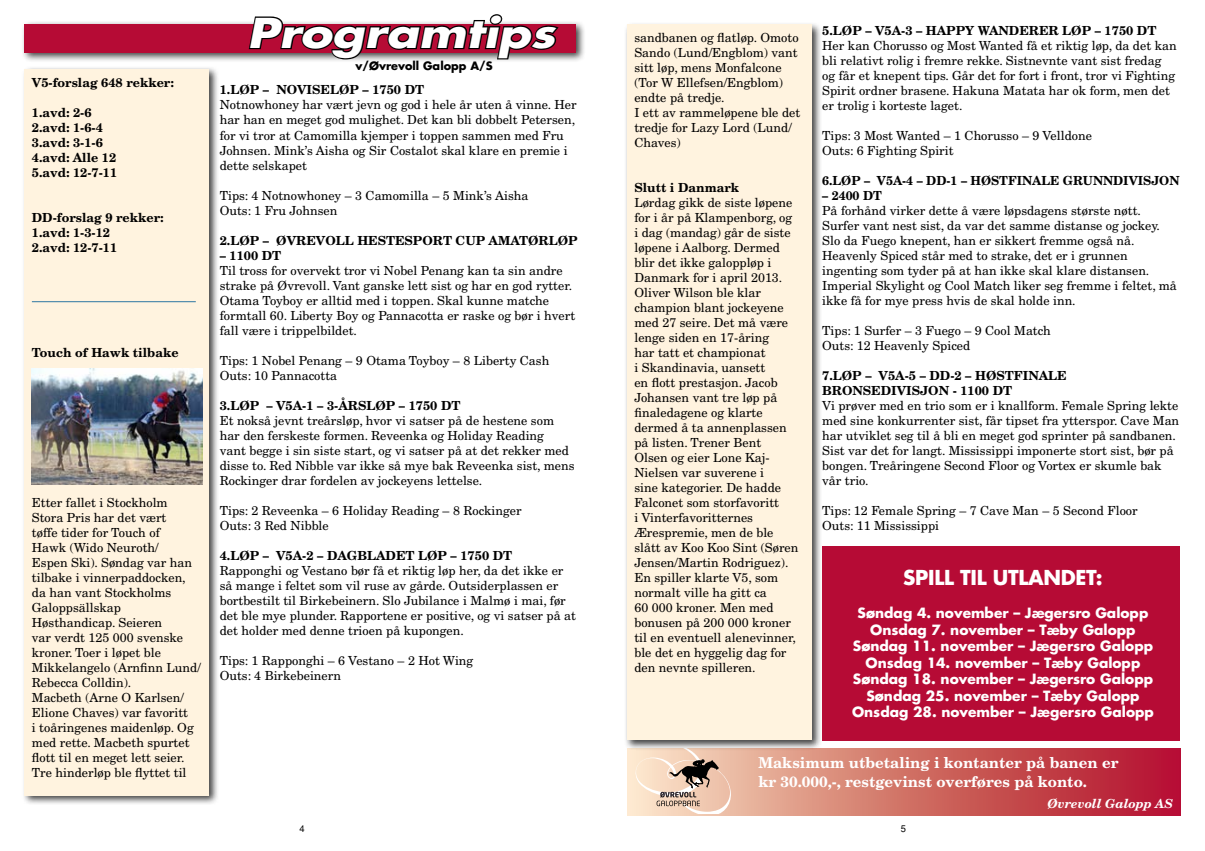
<style>
.page{position:relative;width:1205px;height:851px;background:#fff}
.page>*{position:absolute;margin:0;border:0;box-sizing:border-box;transform-origin:0 0}
.t1{font:italic 700 40px "Futura";color:#fff;scale:1.2 1}
.t2{font:700 20px "Futura";letter-spacing:-.015em;color:#fff}
.t3{font:700 15px/18.8px "New Century Schlbk";color:#fff}
.t4{font:700 13.75px/16.5px "Futura";color:#fff;text-align:center}
.t5{font:12.5px/15px "New Century Schlbk";color:#000}
.t6{font:700 12.5px/15px "New Century Schlbk";color:#000}
.t7{font:italic 700 12.5px "New Century Schlbk";color:#fff}
.t8{font:700 11.25px "Futura";color:#000}
.t9{font:9.38px "Helvetica";color:#000}
</style>
<div class="page">
<svg style="left:627px;top:748px;width:553px;height:67px;background:#cb5e5d"></svg>
<svg style="left:634px;top:765px;width:98px;height:48px;background:#d5baa7"></svg>
<div style="left:21px;top:21px;width:571px;height:48px;background:#000;opacity:.75"></div>
<div style="left:24px;top:24px;width:551px;height:28px;background:#b60b35"></div>
<svg style="left:247px;top:14px;width:313px;height:47px"></svg>
<div style="left:21px;top:66px;width:204px;height:754px;background:#000;opacity:.75"></div>
<div style="left:25px;top:69px;width:184px;height:726px;background:#fff3df"></div>
<hr style="left:32px;top:301px;width:164px;height:1px;background:#2c76a2">
<div style="left:624px;top:21px;width:203px;height:744px;background:#000;opacity:.75"></div>
<div style="left:627px;top:25px;width:184px;height:714px;background:#fff3df"></div>
<img style="left:32px;top:368px;width:170px;height:117px">
<div style="left:822px;top:546px;width:358px;height:194px;background:#b60b35"></div>
<p class="t6" style="left:32px;top:74px;width:143px">V5-forslag 648 rekker:</p>
<p class="t6" style="left:32px;top:104px;width:87px">1.avd: 2-6<br>2.avd: 1-6-4<br>3.avd: 3-1-6<br>4.avd: Alle 12<br>5.avd: 12-7-11</p>
<p class="t6" style="left:32px;top:209px;width:133px">DD-forslag 9 rekker:<br>1.avd: 1-3-12<br>2.avd: 12-7-11</p>
<p class="t6" style="left:32px;top:344px;width:148px">Touch of Hawk tilbake</p>
<p class="t5" style="left:32px;top:494px;width:170px">Etter fallet i Stockholm<br>Stora Pris har det vært<br>tøffe tider for Touch of<br>Hawk (Wido Neuroth/<br>Espen Ski). Søndag var han tilbake i vinnerpaddocken, da han vant Stockholms<br>Galoppsällskap<br>Høsthandicap. Seieren<br>var verdt 125 000 svenske kroner. Toer i løpet ble<br>Mikkelangelo (Arnfinn Lund/<br>Rebecca Colldin).<br>Macbeth (Arne O Karlsen/<br>Elione Chaves) var favoritt<br>i toåringenes maidenløp. Og med rette. Macbeth spurtet flott til en meget lett seier.<br>Tre hinderløp ble flyttet til</p>
<h1 class="t1" style="left:247px;top:6px;width:258px">Programtips</h1>
<p class="t8" style="left:356px;top:58px;width:139px">v/Øvrevoll Galopp A/S</p>
<p class="t6" style="left:220px;top:82px;width:206px">1.LØP – NOVISELØP – 1750 DT</p>
<p class="t5" style="left:220px;top:97px;width:358px">Notnowhoney har vært jevn og god i hele år uten å vinne. Her har han en meget god mulighet. Det kan bli dobbelt Petersen, for vi tror at Camomilla kjemper i toppen sammen med Fru Johnsen. Mink’s Aisha og Sir Costalot skal klare en premie i dette selskapet</p>
<p class="t5" style="left:220px;top:187px;width:310px">Tips: 4 Notnowhoney – 3 Camomilla – 5 Mink’s Aisha<br>Outs: 1 Fru Johnsen</p>
<p class="t6" style="left:220px;top:232px;width:359px">2.LØP – ØVREVOLL HESTESPORT CUP AMATØRLØP</p>
<p class="t6" style="left:220px;top:247px;width:63px">– 1100 DT</p>
<p class="t5" style="left:220px;top:262px;width:357px">Til tross for overvekt tror vi Nobel Penang kan ta sin andre strake på Øvrevoll. Vant ganske lett sist og har en god rytter.<br>Otama Toyboy er alltid med i toppen. Skal kunne matche formtall 60. Liberty Boy og Pannacotta er raske og bør i hvert fall være i trippelbildet.</p>
<p class="t5" style="left:220px;top:352px;width:331px">Tips: 1 Nobel Penang – 9 Otama Toyboy – 8 Liberty Cash<br>Outs: 10 Pannacotta</p>
<p class="t6" style="left:220px;top:397px;width:242px">3.LØP – V5A-1 – 3-ÅRSLØP – 1750 DT</p>
<p class="t5" style="left:220px;top:412px;width:356px">Et nokså jevnt treårsløp, hvor vi satser på de hestene som har den ferskeste formen. Reveenka og Holiday Reading<br>vant begge i sin siste start, og vi satser på at det rekker med disse to. Red Nibble var ikke så mye bak Reveenka sist, mens Rockinger drar fordelen av jockeyens lettelse.</p>
<p class="t5" style="left:220px;top:502px;width:303px">Tips: 2 Reveenka – 6 Holiday Reading – 8 Rockinger<br>Outs: 3 Red Nibble</p>
<p class="t6" style="left:220px;top:547px;width:294px">4.LØP – V5A-2 – DAGBLADET LØP – 1750 DT</p>
<p class="t5" style="left:220px;top:562px;width:358px">Rapponghi og Vestano bør få et riktig løp her, da det ikke er så mange i feltet som vil ruse av gårde. Outsiderplassen er bortbestilt til Birkebeinern. Slo Jubilance i Malmø i mai, før det ble mye plunder. Rapportene er positive, og vi satser på at det holder med denne trioen på kupongen.</p>
<p class="t5" style="left:220px;top:652px;width:255px">Tips: 1 Rapponghi – 6 Vestano – 2 Hot Wing<br>Outs: 4 Birkebeinern</p>
<p class="t5" style="left:634px;top:29px;width:167px">sandbanen og flatløp. Omoto<br>Sando (Lund/Engblom) vant sitt løp, mens Monfalcone (Tor W Ellefsen/Engblom) endte på tredje.<br>I ett av rammeløpene ble det tredje for Lazy Lord (Lund/<br>Chaves)</p>
<p class="t6" style="left:634px;top:179px;width:106px">Slutt i Danmark</p>
<p class="t5" style="left:634px;top:194px;width:166px">Lørdag gikk de siste løpene for i år på Klampenborg, og i dag (mandag) går de siste løpene i Aalborg. Dermed blir det ikke galoppløp i<br>Danmark for i april 2013.<br>Oliver Wilson ble klar champion blant jockeyene med 27 seire. Det må være lenge siden en 17-åring<br>har tatt et championat<br>i Skandinavia, uansett<br>en flott prestasjon. Jacob<br>Johansen vant tre løp på finaledagene og klarte dermed å ta annenplassen på listen. Trener Bent<br>Olsen og eier Lone Kaj-<br>Nielsen var suverene i<br>sine kategorier. De hadde<br>Falconet som storfavoritt<br>i Vinterfavoritternes<br>Ærespremie, men de ble slått av Koo Koo Sint (Søren<br>Jensen/Martin Rodriguez).<br>En spiller klarte V5, som normalt ville ha gitt ca<br>60 000 kroner. Men med bonusen på 200 000 kroner til en eventuell alenevinner, ble det en hyggelig dag for den nevnte spilleren.</p>
<p class="t6" style="left:822px;top:23px;width:336px">5.LØP – V5A-3 – HAPPY WANDERER LØP – 1750 DT</p>
<p class="t5" style="left:822px;top:38px;width:356px">Her kan Chorusso og Most Wanted få et riktig løp, da det kan bli relativt rolig i fremre rekke. Sistnevnte vant sist fredag og får et knepent tips. Går det for fort i front, tror vi Fighting Spirit ordner brasene. Hakuna Matata har ok form, men det er trolig i korteste laget.</p>
<p class="t5" style="left:822px;top:128px;width:271px">Tips: 3 Most Wanted – 1 Chorusso – 9 Velldone<br>Outs: 6 Fighting Spirit</p>
<p class="t6" style="left:822px;top:173px;width:359px">6.LØP – V5A-4 – DD-1 – HØSTFINALE GRUNNDIVISJON</p>
<p class="t6" style="left:822px;top:188px;width:61px">– 2400 DT</p>
<p class="t5" style="left:822px;top:203px;width:356px">På forhånd virker dette å være løpsdagens største nøtt.<br>Surfer vant nest sist, da var det samme distanse og jockey.<br>Slo da Fuego knepent, han er sikkert fremme også nå.<br>Heavenly Spiced står med to strake, det er i grunnen ingenting som tyder på at han ikke skal klare distansen.<br>Imperial Skylight og Cool Match liker seg fremme i feltet, må ikke få for mye press hvis de skal holde inn.</p>
<p class="t5" style="left:822px;top:323px;width:230px">Tips: 1 Surfer – 3 Fuego – 9 Cool Match<br>Outs: 12 Heavenly Spiced</p>
<p class="t6" style="left:822px;top:368px;width:246px">7.LØP – V5A-5 – DD-2 – HØSTFINALE<br>BRONSEDIVISJON - 1100 DT</p>
<p class="t5" style="left:822px;top:398px;width:358px">Vi prøver med en trio som er i knallform. Female Spring lekte med sine konkurrenter sist, får tipset fra ytterspor. Cave Man har utviklet seg til å bli en meget god sprinter på sandbanen.<br>Sist var det for langt. Mississippi imponerte stort sist, bør på bongen. Treåringene Second Floor og Vortex er skumle bak vår trio.</p>
<p class="t5" style="left:822px;top:503px;width:317px">Tips: 12 Female Spring – 7 Cave Man – 5 Second Floor<br>Outs: 11 Mississippi</p>
<h2 class="t2" style="left:903px;top:564px;width:201px">Spill til UTLANDET:</h2>
<p class="t4" style="left:852px;top:604px;width:303px">Søndag 4. november – Jægersro Galopp Onsdag 7. november – Tæby Galopp Søndag 11. november – Jægersro Galopp Onsdag 14. november – Tæby Galopp Søndag 18. november – Jægersro Galopp Søndag 25. november – Tæby Galopp Onsdag 28. november – Jægersro Galopp</p>
<p class="t3" style="left:758px;top:752px;width:361px">Maksimum utbetaling i kontanter på banen er kr 30.000,-, restgevinst overføres på konto.</p>
<p class="t7" style="left:1047px;top:795px;width:127px">Øvrevoll Galopp AS</p>
<p class="t9" style="left:299px;top:823px;width:7px">4</p>
<p class="t9" style="left:901px;top:823px;width:7px">5</p>
</div>
